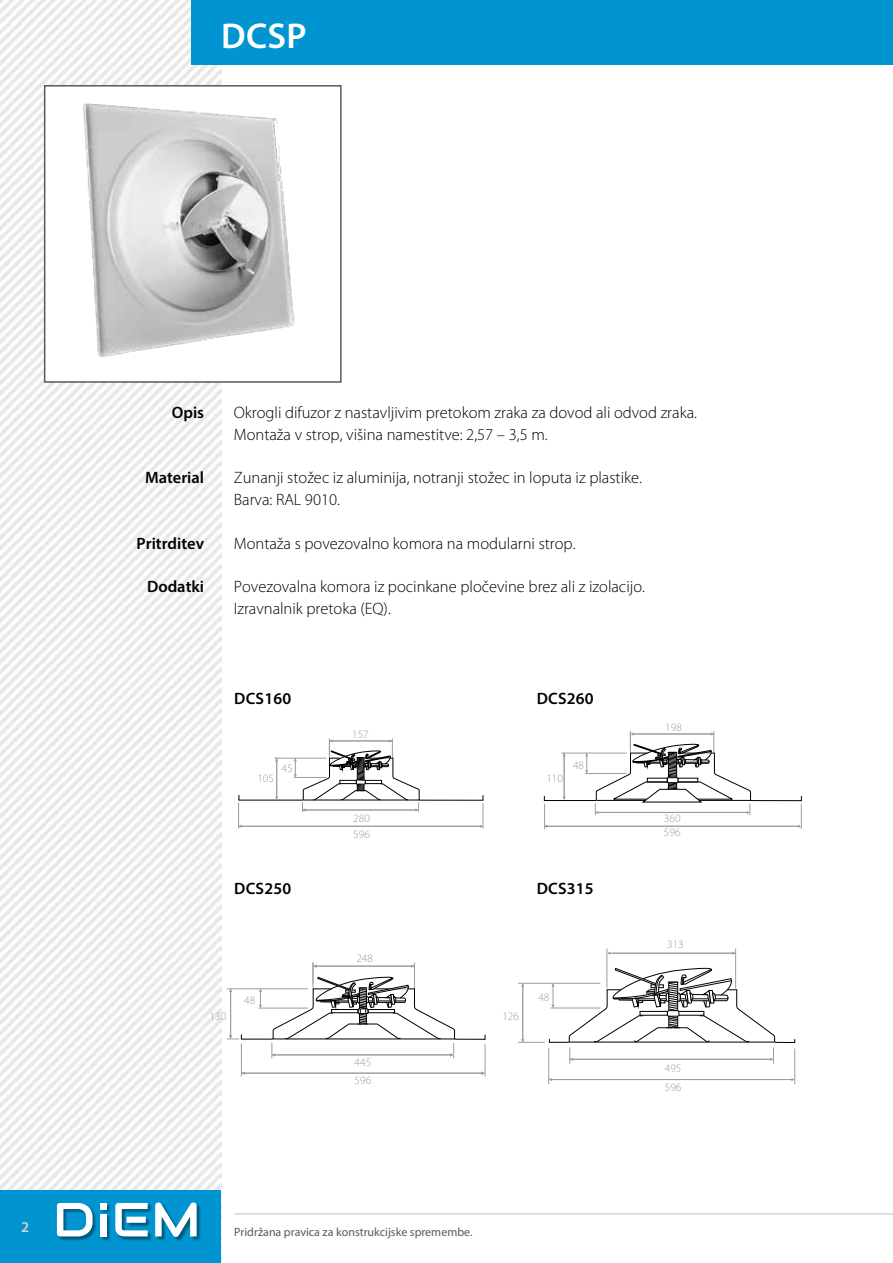
<style>
.page{position:relative;width:893px;height:1263px;background:#fff}
.page>*{position:absolute;margin:0;border:0;box-sizing:border-box;transform-origin:0 0}
.t1{font:600 36px "Myriad Pro";color:#fff}
.t2{font:300 16.5px/21.8px "Myriad Pro";color:#000}
.t3{font:600 16.5px "Myriad Pro";color:#000}
.t4{font:600 15px "Myriad Pro";color:#d1d3d4}
.t5{font:12px "Myriad Pro";color:#58595b}
.t6{font:300 11.25px/13.8px "Myriad Pro";color:#9d9d9c}
</style>
<div class="page">
<img style="left:0;top:0;width:221px;height:1191px">
<div style="left:0;top:1191px;width:221px;height:72px;background:#0094d0"></div>
<div style="left:191px;top:0;width:702px;height:65px;background:#0094d0"></div>
<div style="left:44px;top:85px;width:298px;height:298px;background:#fff;border:2px solid #58595b"></div>
<img style="left:83px;top:103px;width:212px;height:254px">
<svg style="left:543px;top:731px;width:259px;height:98px"></svg>
<svg style="left:238px;top:739px;width:246px;height:89px"></svg>
<hr style="left:485px;top:1044px;width:1px;height:32px;background:#9d9d9c">
<hr style="left:241px;top:1044px;width:1px;height:32px;background:#9d9d9c">
<hr style="left:241px;top:1073px;width:242px;height:1px;background:#9d9d9c">
<svg style="left:227px;top:963px;width:259px;height:95px"></svg>
<hr style="left:607px;top:949px;width:1px;height:39px;background:#9d9d9c">
<hr style="left:735px;top:949px;width:1px;height:39px;background:#9d9d9c">
<hr style="left:610px;top:953px;width:126px;height:1px;background:#9d9d9c">
<hr style="left:794px;top:1049px;width:1px;height:35px;background:#9d9d9c">
<hr style="left:548px;top:1048px;width:1px;height:36px;background:#9d9d9c">
<hr style="left:549px;top:1079px;width:242px;height:1px;background:#9d9d9c">
<svg style="left:518px;top:965px;width:278px;height:98px"></svg>
<hr style="left:234px;top:1213px;width:659px;height:1px;background:#d1d3d4">
<div style="left:58px;top:1203px;width:144px;height:39px;background:#000;opacity:.4"></div>
<svg style="left:57px;top:1203px;width:36px;height:33px"></svg>
<div style="left:100px;top:1213px;width:7px;height:23px;background:#fff"></div>
<svg style="left:115px;top:1203px;width:33px;height:33px"></svg>
<svg style="left:155px;top:1202px;width:42px;height:35px"></svg>
<div style="left:100px;top:1203px;width:7px;height:6px;background:#fff"></div>
<h1 class="t1" style="left:221px;top:13px;width:87px">DCSP</h1>
<p class="t4" style="left:21px;top:1217px;width:10px">2</p>
<p class="t3" style="left:172px;top:402px;width:34px">Opis</p>
<p class="t2" style="left:234px;top:402px;width:465px">Okrogli difuzor z nastavljivim pretokom zraka za dovod ali odvod zraka.<br>Montaža v strop, višina namestitve: 2,57 – 3,5 m.</p>
<p class="t3" style="left:145px;top:467px;width:61px">Material</p>
<p class="t2" style="left:234px;top:467px;width:410px">Zunanji stožec iz aluminija, notranji stožec in loputa iz plastike.<br>Barva: RAL 9010.</p>
<p class="t3" style="left:137px;top:533px;width:69px">Pritrditev</p>
<p class="t2" style="left:234px;top:532px;width:343px">Montaža s povezovalno komora na modularni strop.</p>
<p class="t3" style="left:147px;top:576px;width:58px">Dodatki</p>
<p class="t2" style="left:234px;top:576px;width:413px">Povezovalna komora iz pocinkane pločevine brez ali z izolacijo.<br>Izravnalnik pretoka (EQ).</p>
<p class="t3" style="left:234px;top:688px;width:58px">DCS160</p>
<p class="t3" style="left:537px;top:688px;width:58px">DCS260</p>
<p class="t6" style="left:257px;top:771px;width:18px">105</p>
<p class="t6" style="left:281px;top:761px;width:13px">45</p>
<p class="t6" style="left:352px;top:728px;width:18px">157</p>
<p class="t6" style="left:353px;top:810px;width:18px;line-height:16.4px">280<br>596</p>
<p class="t6" style="left:353px;top:833px;width:18px">280</p>
<p class="t6" style="left:546px;top:771px;width:18px">110</p>
<p class="t6" style="left:573px;top:758px;width:13px">48</p>
<p class="t3" style="left:234px;top:878px;width:58px">DCS250</p>
<p class="t3" style="left:537px;top:878px;width:58px">DCS315</p>
<p class="t6" style="left:210px;top:1009px;width:18px">130</p>
<p class="t6" style="left:244px;top:993px;width:13px">48</p>
<p class="t6" style="left:356px;top:951px;width:18px">248</p>
<p class="t6" style="left:355px;top:1052px;width:18px">596</p>
<p class="t6" style="left:355px;top:1053px;width:18px;line-height:18.3px">445<br>596</p>
<p class="t6" style="left:502px;top:1009px;width:18px">126</p>
<p class="t6" style="left:538px;top:990px;width:13px">48</p>
<p class="t5" style="left:234px;top:1225px;width:240px">Pridržana pravica za konstrukcijske spremembe.</p>
<p class="t6" style="left:665px;top:720px;width:18px">198</p>
<p class="t6" style="left:664px;top:812px;width:18px">360<br>596</p>
<p class="t6" style="left:667px;top:937px;width:18px">313</p>
<p class="t6" style="left:665px;top:1058px;width:18px">596</p>
<p class="t6" style="left:665px;top:1059px;width:18px;line-height:18.6px">495<br>596</p>
</div>
